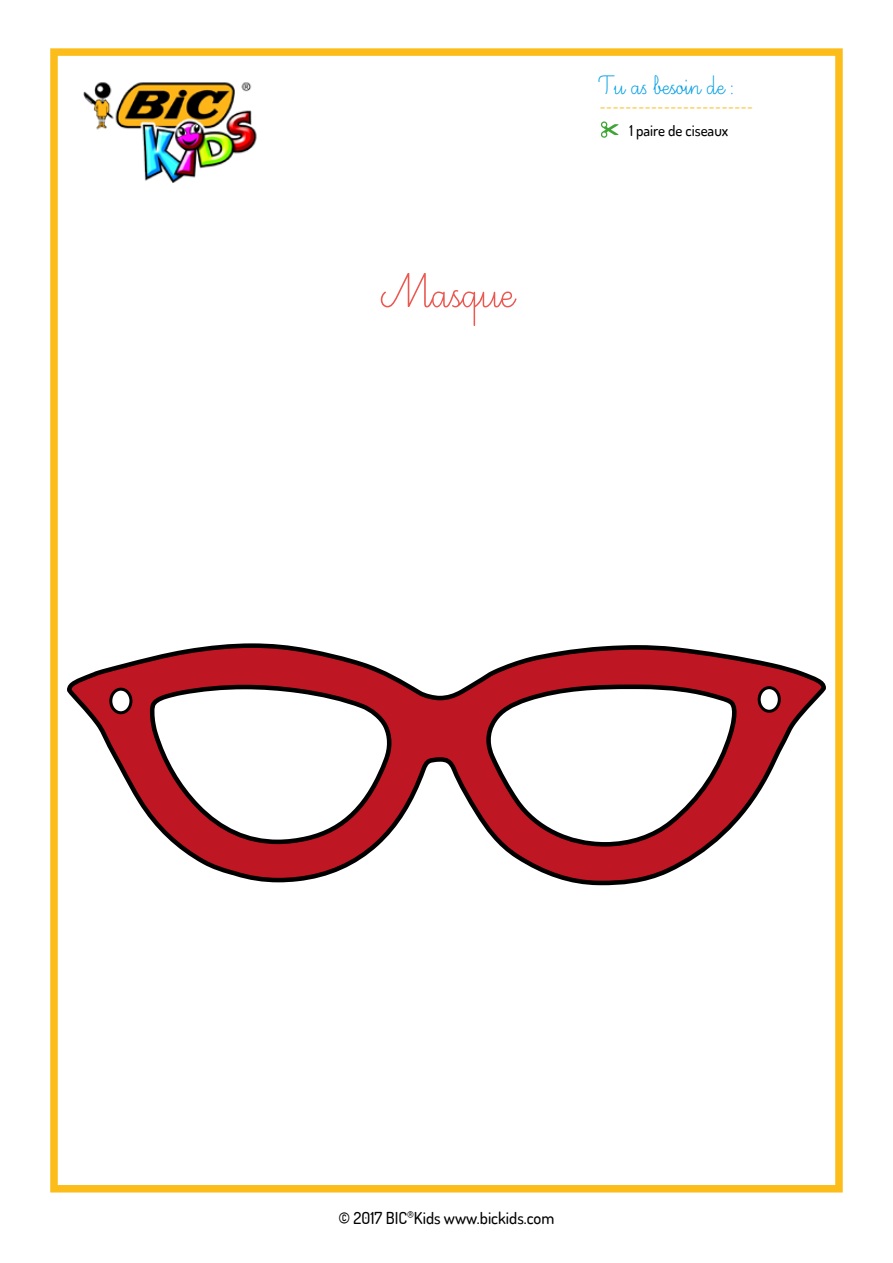
<style>
.page{position:relative;width:893px;height:1263px;background:#fff}
.page>*{position:absolute;margin:0;border:0;box-sizing:border-box;transform-origin:0 0}
.t1{font:60px "Ecriture A Romain Orne";color:#eb5850}
.t2{font:33px "Ecriture A Romain Orne";color:#009fe3}
.t3{font:18px "Minion Pro";color:#fcbd1b}
.t4{font:500 16.5px "Dosis";color:#000}
.t5{font:500 15px "Dosis";color:#000}
</style>
<div class="page">
<div style="left:50px;top:48px;width:793px;height:1144px;border:8px solid #fcbd1b"></div>
<img style="left:83px;top:82px;width:174px;height:101px">
<svg style="left:600px;top:121px;width:19px;height:17px"></svg>
<svg style="left:67px;top:643px;width:759px;height:243px"></svg>
<div style="left:759px;top:688px;width:20px;height:23px;background:#fff;border-radius:50%"></div>
<div style="left:758px;top:686px;width:23px;height:27px;border:3px solid #000;border-radius:50%"></div>
<div style="left:111px;top:689px;width:20px;height:24px;background:#fff;border-radius:50%"></div>
<div style="left:109px;top:688px;width:23px;height:26px;border:3px solid #000;border-radius:50%"></div>
<h1 class="t1" style="left:379px;top:262px;width:136px">Masque</h1>
<h2 class="t2" style="left:600px;top:69px;width:136px">Tu as besoin de :</h2>
<p class="t3" style="left:600px;top:94px;width:155px">------------------------</p>
<p class="t5" style="left:629px;top:121px;width:100px">1 paire de ciseaux</p>
<p class="t4" style="left:339px;top:1207px;width:217px">© 2017 BIC<sup>®</sup>Kids www.bickids.com</p>
</div>
